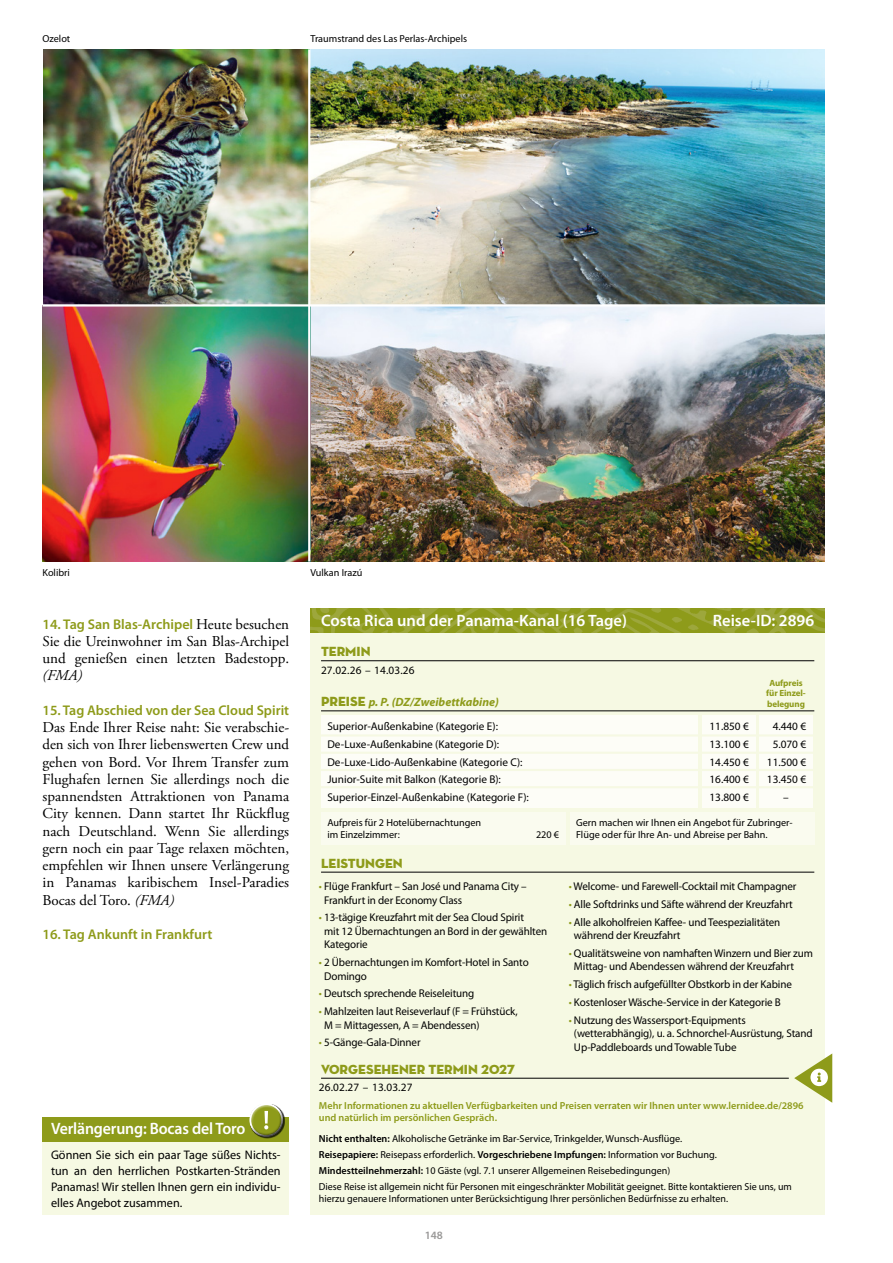
<style>
.page{position:relative;width:893px;height:1263px;background:#fff}
.page>*{position:absolute;margin:0;border:0;box-sizing:border-box;transform-origin:0 0}
.t1{font:600 16.5px "Myriad Pro";color:#fff}
.t2{font:600 16.5px "Myriad Pro";color:#fff;scale:.96 1}
.t3{font:15px/17.2px "Adobe Garamond Pro";color:#000}
.t4{font:italic 15px "Adobe Garamond Pro";color:#000}
.t5{font:600 14.1px "Myriad Pro";color:#8e9b1a}
.t6{font:13.5px "Neutra Disp Titling";color:#8e9b1a}
.t7{font:12.45px/15.8px "Myriad Pro";color:#000;text-align:justify}
.t8{font:italic 700 12px "Myriad Pro";color:#8e9b1a}
.t9{font:11.25px/17.7px "Myriad Pro";letter-spacing:-.01em;color:#000}
.t10{font:11.25px "Myriad Pro";letter-spacing:.015em;color:#000}
.t11{font:600 11.25px "Myriad Pro";color:#999897}
.t12{font:10.2px/16.2px "Myriad Pro";color:#000}
.t13{font:600 10.2px/12.3px "Myriad Pro";color:#8e9b1a}
.t14{font:700 9px/10.5px "Myriad Pro";letter-spacing:-.01em;color:#8e9b1a;text-align:center}
.s1{font-family:"Adobe Garamond Pro";font-weight:400;font-size:15px;color:#000}
.s2{font-style:italic}
.s3{font-family:"Neutra Disp Titling";font-weight:400;font-style:normal;font-size:13.5px}
.s4{color:#8e9b1a}
.s5{font-weight:600}
</style>
<div class="page">
<div style="left:310px;top:608px;width:515px;height:607px;background:#f6f9e3"></div>
<img style="left:310px;top:608px;width:515px;height:25px">
<hr style="left:321px;top:872px;width:493px;height:1px;background:#000">
<img style="left:43px;top:49px;width:782px;height:512px">
<hr style="left:308px;top:49px;width:2px;height:512px;background:#fff">
<hr style="left:43px;top:304px;width:782px;height:3px;background:#fff">
<hr style="left:321px;top:1078px;width:468px;height:1px;background:#000">
<svg style="left:794px;top:1053px;width:38px;height:50px"></svg>
<div style="left:321px;top:715px;width:377px;height:93px;background:#fdfdf7"></div>
<div style="left:702px;top:715px;width:53px;height:93px;background:#fdfdf7"></div>
<div style="left:759px;top:715px;width:54px;height:93px;background:#fdfdf7"></div>
<hr style="left:321px;top:711px;width:493px;height:1px;background:#000">
<div style="left:321px;top:812px;width:245px;height:32px;background:#fafbef"></div>
<div style="left:570px;top:812px;width:244px;height:32px;background:#fafbef"></div>
<hr style="left:321px;top:660px;width:493px;height:1px;background:#000">
<div style="left:43px;top:1141px;width:246px;height:74px;background:#f6f9e3"></div>
<div style="left:43px;top:1117px;width:246px;height:25px;background:#8e9b1a"></div>
<svg style="left:258px;top:1104px;width:21px;height:4px"></svg>
<svg style="left:249px;top:1108px;width:36px;height:30px"></svg>
<svg style="left:264px;top:1111px;width:4px;height:18px"></svg>
<hr style="left:321px;top:734px;width:493px;height:2px;background:#f6f9e3">
<hr style="left:321px;top:752px;width:493px;height:2px;background:#f6f9e3">
<hr style="left:321px;top:769px;width:493px;height:2px;background:#f6f9e3">
<hr style="left:321px;top:786px;width:493px;height:2px;background:#f6f9e3">
<p class="t12" style="left:43px;top:31px;width:29px">Ozelot</p>
<p class="t12" style="left:310px;top:31px;width:158px">Traumstrand des Las Perlas-Archipels</p>
<p class="t12" style="left:43px;top:564px;width:29px">Kolibri</p>
<p class="t5" style="left:43px;top:618px;width:248px">14. Tag San Blas-Archipel <span class="s1">Heute besuchen</span></p>
<h2 class="t3" style="left:43px;top:633px;width:248px">Sie die Ureinwohner im San Blas-Archipel und genießen einen letzten Badestopp.</h2>
<h2 class="t4" style="left:43px;top:670px;width:41px">(FMA)</h2>
<p class="t5" style="left:43px;top:705px;width:248px">15. Tag Abschied von der Sea Cloud Spirit</p>
<p class="t3" style="left:43px;top:719px;width:248px;text-align:justify">Das Ende Ihrer Reise naht: Sie verabschie&shy;den sich von Ihrer liebenswerten Crew und gehen von Bord. Vor Ihrem Transfer zum Flughafen lernen Sie allerdings noch die spannendsten Attraktionen von Panama City kennen. Dann startet Ihr Rückflug nach Deutschland. Wenn Sie allerdings gern noch ein paar Tage relaxen möchten, empfehlen wir Ihnen unsere Verlängerung in Panamas karibischem Insel-Paradies Bocas del Toro. <span class="s2">(FMA)</span></p>
<p class="t5" style="left:43px;top:929px;width:171px">16. Tag Ankunft in Frankfurt</p>
<h1 class="t2" style="left:51px;top:1122px;width:204px">Verlängerung: Bocas del Toro</h1>
<p class="t7" style="left:51px;top:1148px;width:231px">Gönnen Sie sich ein paar Tage süßes Nichts&shy;tun an den herrlichen Postkarten-Stränden Panamas! Wir stellen Ihnen gern ein individu&shy;elles Angebot zusammen.</p>
<p class="t12" style="left:310px;top:564px;width:53px">Vulkan Irazú</p>
<h1 class="t1" style="left:321px;top:614px;width:307px">Costa Rica und der Panama-Kanal (16 Tage)</h1>
<p class="t6" style="left:321px;top:644px;width:51px">TERMIN</p>
<p class="t10" style="left:321px;top:664px;width:95px">27.02.26 – 14.03.26</p>
<p class="t8" style="left:321px;top:698px;width:179px"><span class="s3">PREISE</span> p. P. (DZ/Zweibettkabine)</p>
<h1 class="t1" style="left:713px;top:614px;width:103px">Reise-ID: 2896</h1>
<p class="t14" style="left:766px;top:678px;width:41px">Aufpreis für Einzel&shy;belegung</p>
<p class="t9" style="left:327px;top:718px;width:203px">Superior-Außenkabine (Kategorie E):<br>De-Luxe-Außenkabine (Kategorie D):<br>De-Luxe-Lido-Außenkabine (Kategorie C):<br>Junior-Suite mit Balkon (Kategorie B):<br>Superior-Einzel-Außenkabine (Kategorie F):</p>
<p class="t9" style="left:709px;top:718px;width:41px;text-align:justify">11.850 € 13.100 € 14.450 € 16.400 € 13.800 €</p>
<p class="t9" style="left:767px;top:718px;width:41px;text-align:center">4.440 €<br>5.070 €<br>11.500 €<br>13.450 € –</p>
<p class="t12" style="left:327px;top:817px;width:155px;line-height:12.3px">Aufpreis für 2 Hotelübernachtungen im Einzelzimmer:</p>
<p class="t6" style="left:321px;top:855px;width:83px">LEISTUNGEN</p>
<p class="t12" style="left:536px;top:827px;width:25px">220 €</p>
<p class="t9" style="left:324px;top:880px;width:204px;line-height:13.5px;text-indent:-5px"><span class="s4">•</span> Flüge Frankfurt – San José und Panama City –<br>Frankfurt in der Economy Class</p>
<p class="t9" style="left:324px;top:911px;width:225px;line-height:13.5px;text-indent:-5px"><span class="s4">•</span> 13-tägige Kreuzfahrt mit der Sea Cloud Spirit<br>mit 12 Übernachtungen an Bord in der gewählten<br>Kategorie</p>
<p class="t9" style="left:324px;top:956px;width:206px;line-height:13.5px;text-indent:-5px"><span class="s4">•</span> 2 Übernachtungen im Komfort-Hotel in Santo<br>Domingo</p>
<p class="t9" style="left:319px;top:985px;width:157px"><span class="s4">•</span> Deutsch sprechende Reiseleitung</p>
<p class="t9" style="left:324px;top:1005px;width:195px;line-height:13.5px;text-indent:-5px"><span class="s4">•</span> Mahlzeiten laut Reiseverlauf (F = Frühstück,<br>M = Mittagessen, A = Abendessen)</p>
<p class="t9" style="left:319px;top:1034px;width:103px"><span class="s4">•</span> 5-Gänge-Gala-Dinner</p>
<p class="t6" style="left:321px;top:1061px;width:195px">VORGESEHENER TERMIN 2027</p>
<p class="t10" style="left:319px;top:1082px;width:95px">26.02.27 – 13.03.27</p>
<p class="t12" style="left:576px;top:817px;width:218px;line-height:12.3px">Gern machen wir Ihnen ein Angebot für Zubringer-<br>Flüge oder für Ihre An- und Abreise per Bahn.</p>
<p class="t9" style="left:569px;top:878px;width:229px"><span class="s4">•</span> Welcome- und Farewell-Cocktail mit Champagner</p>
<p class="t9" style="left:569px;top:895px;width:226px"><span class="s4">•</span> Alle Softdrinks und Säfte während der Kreuzfahrt</p>
<p class="t9" style="left:574px;top:915px;width:208px;line-height:13.5px;text-indent:-5px"><span class="s4">•</span> Alle alkoholfreien Kaffee- und Teespezialitäten während der Kreuzfahrt</p>
<p class="t9" style="left:574px;top:947px;width:241px;line-height:13.5px;text-indent:-5px"><span class="s4">•</span> Qualitätsweine von namhaften Winzern und Bier zum<br>Mittag- und Abendessen während der Kreuzfahrt</p>
<p class="t9" style="left:569px;top:976px;width:225px"><span class="s4">•</span> Täglich frisch aufgefüllter Obstkorb in der Kabine</p>
<p class="t9" style="left:569px;top:993px;width:214px"><span class="s4">•</span> Kostenloser Wäsche-Service in der Kategorie B</p>
<p class="t9" style="left:574px;top:1013px;width:240px;line-height:13.5px;text-indent:-5px"><span class="s4">•</span> Nutzung des Wassersport-Equipments (wetterabhängig), u. a. Schnorchel-Ausrüstung, Stand<br>Up-Paddleboards und Towable Tube</p>
<p class="t13" style="left:319px;top:1100px;width:486px">Mehr Informationen zu aktuellen Verfügbarkeiten und Preisen verraten wir Ihnen unter www.lernidee.de/2896 und natürlich im persönlichen Gespräch.</p>
<p class="t12" style="left:319px;top:1130px;width:474px"><span class="s5">Nicht enthalten:</span> Alkoholische Getränke im Bar-Service, Trinkgelder, Wunsch-Ausflüge.<br><span class="s5">Reisepapiere:</span> Reisepass erforderlich. <span class="s5">Vorgeschriebene Impfungen:</span> Information vor Buchung.<br><span class="s5">Mindestteilnehmerzahl:</span> 10 Gäste (vgl. 7.1 unserer Allgemeinen Reisebedingungen)<br>Diese Reise ist allgemein nicht für Personen mit eingeschränkter Mobilität geeignet. Bitte kontaktieren Sie uns, um</p>
<p class="t12" style="left:319px;top:1191px;width:411px">hierzu genauere Informationen unter Berücksichtigung Ihrer persönlichen Bedürfnisse zu erhalten.</p>
<p class="t11" style="left:425px;top:1230px;width:20px">148</p>
</div>
